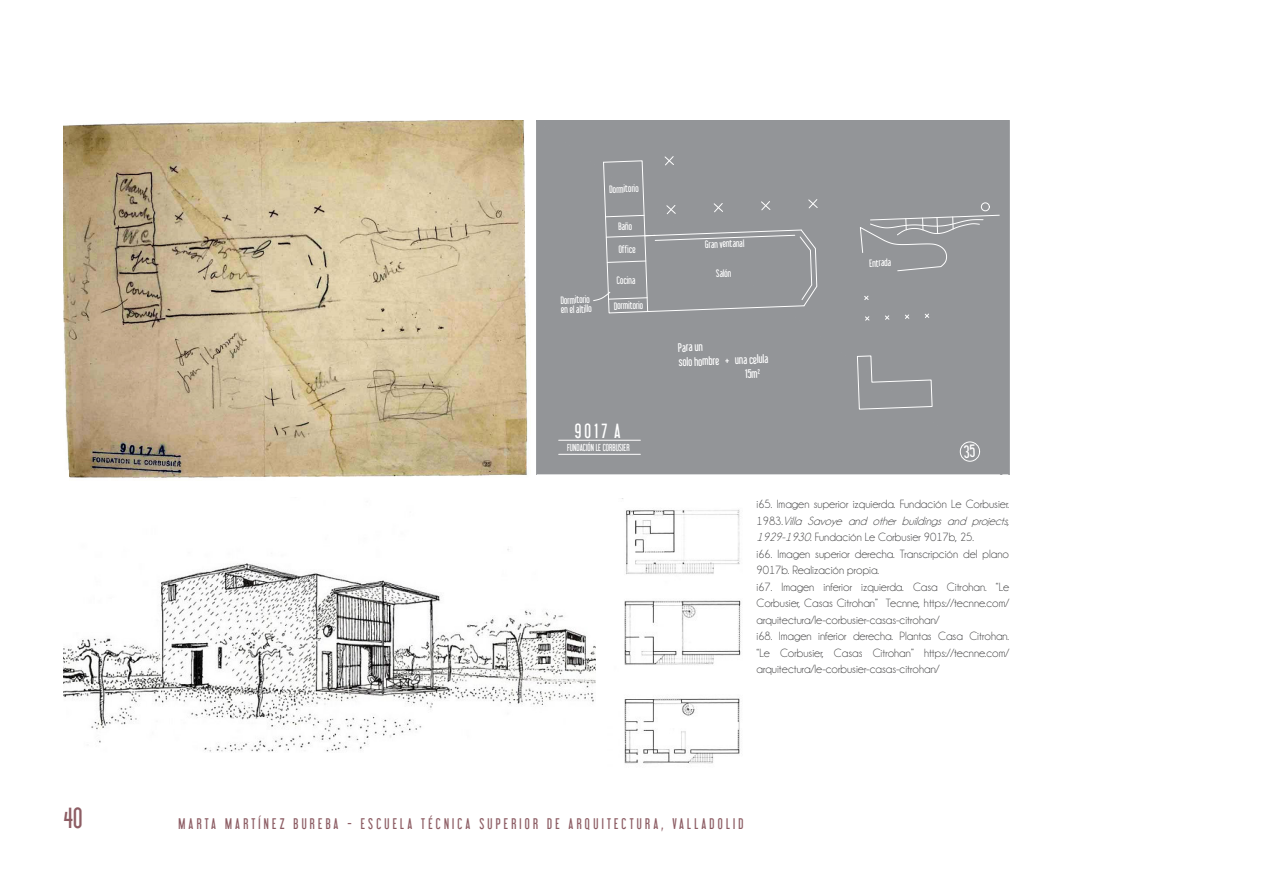
<style>
.page{position:relative;width:1263px;height:893px;background:#fff}
.page>*{position:absolute;margin:0;border:0;box-sizing:border-box;transform-origin:0 0}
.t1{font:25.5px "Libel Suit";color:#8d5d64}
.t2{font:18px "Libel Suit";color:#fff}
.t3{font:13.5px "Libel Suit";letter-spacing:.24em;color:#8d5d64}
.PIE_DE_FOTO_O_TEXTO{font:12px/16.5px "Champagne&Limousines";color:#3e3e3f}
.t4{font:10.95px "Libel Suit";color:#fff}
.t5{font:9.3px/9.4px "Libel Suit";color:#fff}
.t6{font:8.85px "Libel Suit";color:#fff}
.s1{font-style:italic}
</style>
<div class="page">
<img style="left:64px;top:120px;width:464px;height:358px">
<img style="left:64px;top:549px;width:532px;height:203px">
<div style="left:536px;top:120px;width:473px;height:354px;background:#939598"></div>
<div style="left:593px;top:156px;width:224px;height:157px;background:#939598"></div>
<svg style="left:860px;top:215px;width:139px;height:56px;background:#9a9c9f"></svg>
<div style="left:981px;top:203px;width:8px;height:8px;border:1px solid #fff;border-radius:50%"></div>
<svg style="left:865px;top:316px;width:4px;height:5px"></svg>
<svg style="left:885px;top:315px;width:4px;height:5px"></svg>
<svg style="left:905px;top:315px;width:4px;height:4px"></svg>
<svg style="left:925px;top:314px;width:4px;height:4px"></svg>
<svg style="left:864px;top:296px;width:4px;height:4px"></svg>
<div style="left:960px;top:442px;width:20px;height:19px;border:1px solid #fff;border-radius:50%"></div>
<svg style="left:857px;top:356px;width:75px;height:53px;background:#999b9e"></svg>
<hr style="left:559px;top:454px;width:81px;height:1px;background:#fff">
<hr style="left:559px;top:440px;width:81px;height:1px;background:#fff">
<img style="left:624px;top:509px;width:117px;height:255px">
<svg style="left:964px;top:445px;width:11px;height:13px"></svg>
<p class="t5" style="left:560px;top:296px;width:32px;rotate:-2deg">Dormitorio en el altillo</p>
<p class="t5" style="left:609px;top:185px;width:31px;rotate:-2deg">Dormitorio</p>
<p class="t5" style="left:618px;top:222px;width:15px;rotate:-2deg">Baño</p>
<p class="t5" style="left:618px;top:245px;width:19px;rotate:-2deg">Office</p>
<p class="t5" style="left:617px;top:276px;width:20px;rotate:-2deg">Cocina</p>
<p class="t5" style="left:614px;top:301px;width:31px;rotate:-2deg">Dormitorio</p>
<p class="t2" style="left:575px;top:420px;width:47px">9 0 1 7 A</p>
<p class="t6" style="left:567px;top:442px;width:64px">FUNDACIÓN LE CORBUSIER</p>
<p class="t5" style="left:705px;top:240px;width:41px;rotate:-2deg">Gran ventanal</p>
<p class="t5" style="left:716px;top:269px;width:17px;rotate:-2deg">Salón</p>
<p class="t4" style="left:678px;top:341px;width:26px;rotate:-2deg">Para un</p>
<p class="t4" style="left:678px;top:355px;width:91px;rotate:-2deg">solo hombre + una celula</p>
<p class="t4" style="left:745px;top:367px;width:16px;rotate:-2deg">15m²</p>
<p class="t5" style="left:869px;top:258px;width:23px;rotate:-2deg">Entrada</p>
<p class="PIE_DE_FOTO_O_TEXTO" style="left:756px;top:496px;width:257px">i65. Imagen superior izquierda. Fundación Le Corbusier.<br>1 9 8 3 . <span class="s1">Villa Savoye and other buildings and projects,<br>1929-1930</span>. Fundación Le Corbusier 9017b, 25.</p>
<p class="PIE_DE_FOTO_O_TEXTO" style="left:756px;top:546px;width:254px">i66. Imagen superior derecha. Transcripción del plano<br>9017b. Realización propia.</p>
<p class="PIE_DE_FOTO_O_TEXTO" style="left:756px;top:579px;width:254px;text-align:justify">i67. Imagen inferior izquierda. Casa Citrohan. “Le Corbusier, Casas Citrohan” Tecnne, https://tecnne.com/ arquitectura/le-corbusier-casas-citrohan/</p>
<p class="PIE_DE_FOTO_O_TEXTO" style="left:756px;top:628px;width:254px;text-align:justify">i68. Imagen inferior derecha. Plantas Casa Citrohan. “Le Corbusier, Casas Citrohan” https://tecnne.com/ arquitectura/le-corbusier-casas-citrohan/</p>
<h1 class="t1" style="left:64px;top:803px;width:20px">40</h1>
<p class="t3" style="left:179px;top:815px;width:566px">MARTA MARTÍNEZ BUREBA - ESCUELA TÉCNICA SUPERIOR DE ARQUITECTURA, VALLADOLID</p>
</div>
